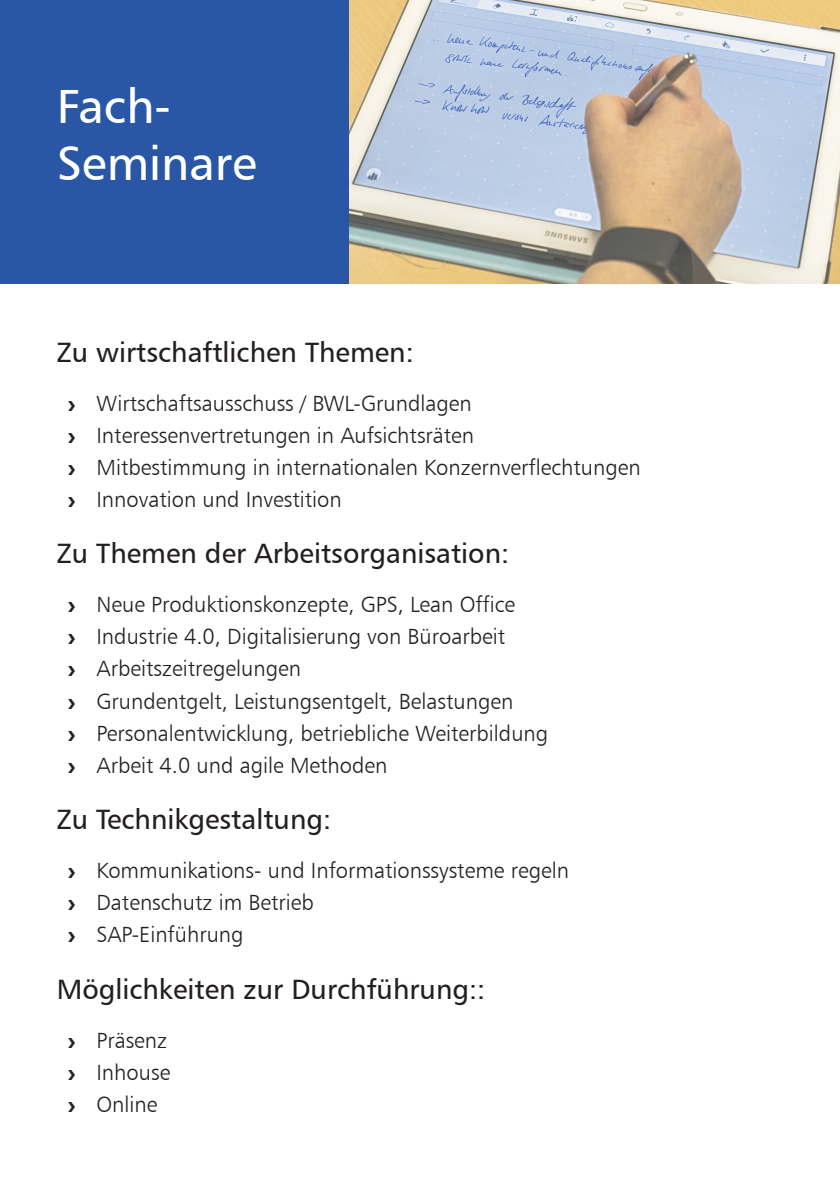
<style>
.page{position:relative;width:840px;height:1191px;background:#fff}
.page>*{position:absolute;margin:0;border:0;box-sizing:border-box;transform-origin:0 0}
.t1{font:48px/57.6px "Humanist 777 BT Roman B";color:#fff}
.Überschrift_1{font:28px "Humanist 777 BT Roman B";color:#231f20}
.t2{font:22px "Humanist 777 BT Light B";color:#231f20}
.s1{font-family:"Gill Sans";font-weight:700}
</style>
<div class="page">
<img style="left:348px;top:0;width:491px;height:283px">
<div style="left:0;top:0;width:348px;height:283px;background:#2957a5"></div>
<p class="t1" style="left:57px;top:76px;width:201px">Fach-<br>Seminare</p>
<p class="Überschrift_1" style="left:57px;top:334px;width:358px">Zu wirtschaftlichen Themen:</p>
<p class="t2" style="left:68px;top:389px;width:405px"><span class="s1">›</span> Wirtschaftsausschuss / BWL-Grundlagen</p>
<p class="t2" style="left:68px;top:421px;width:407px"><span class="s1">›</span> Interessenvertretungen in Aufsichtsräten</p>
<p class="t2" style="left:68px;top:453px;width:574px"><span class="s1">›</span> Mitbestimmung in internationalen Konzernverflechtungen</p>
<p class="t2" style="left:68px;top:486px;width:275px"><span class="s1">›</span> Innovation und Investition</p>
<p class="Überschrift_1" style="left:57px;top:536px;width:454px">Zu Themen der Arbeitsorganisation:</p>
<p class="t2" style="left:68px;top:591px;width:448px"><span class="s1">›</span> Neue Produktionskonzepte, GPS, Lean Office</p>
<p class="t2" style="left:68px;top:623px;width:438px"><span class="s1">›</span> Industrie 4.0, Digitalisierung von Büroarbeit</p>
<p class="t2" style="left:68px;top:655px;width:234px"><span class="s1">›</span> Arbeitszeitregelungen</p>
<p class="t2" style="left:68px;top:687px;width:446px"><span class="s1">›</span> Grundentgelt, Leistungsentgelt, Belastungen</p>
<p class="t2" style="left:68px;top:719px;width:481px"><span class="s1">›</span> Personalentwicklung, betriebliche Weiterbildung</p>
<p class="t2" style="left:68px;top:751px;width:321px"><span class="s1">›</span> Arbeit 4.0 und agile Methoden</p>
<p class="Überschrift_1" style="left:57px;top:802px;width:276px">Zu Technikgestaltung:</p>
<p class="t2" style="left:68px;top:857px;width:502px"><span class="s1">›</span> Kommunikations- und Informationssysteme regeln</p>
<p class="t2" style="left:68px;top:889px;width:247px"><span class="s1">›</span> Datenschutz im Betrieb</p>
<p class="t2" style="left:68px;top:921px;width:177px"><span class="s1">›</span> SAP-Einführung</p>
<p class="Überschrift_1" style="left:57px;top:971px;width:429px">Möglichkeiten zur Durchführung::</p>
<p class="t2" style="left:68px;top:1026px;width:101px"><span class="s1">›</span> Präsenz</p>
<p class="t2" style="left:68px;top:1058px;width:104px"><span class="s1">›</span> Inhouse</p>
<p class="t2" style="left:68px;top:1090px;width:91px"><span class="s1">›</span> Online</p>
</div>
